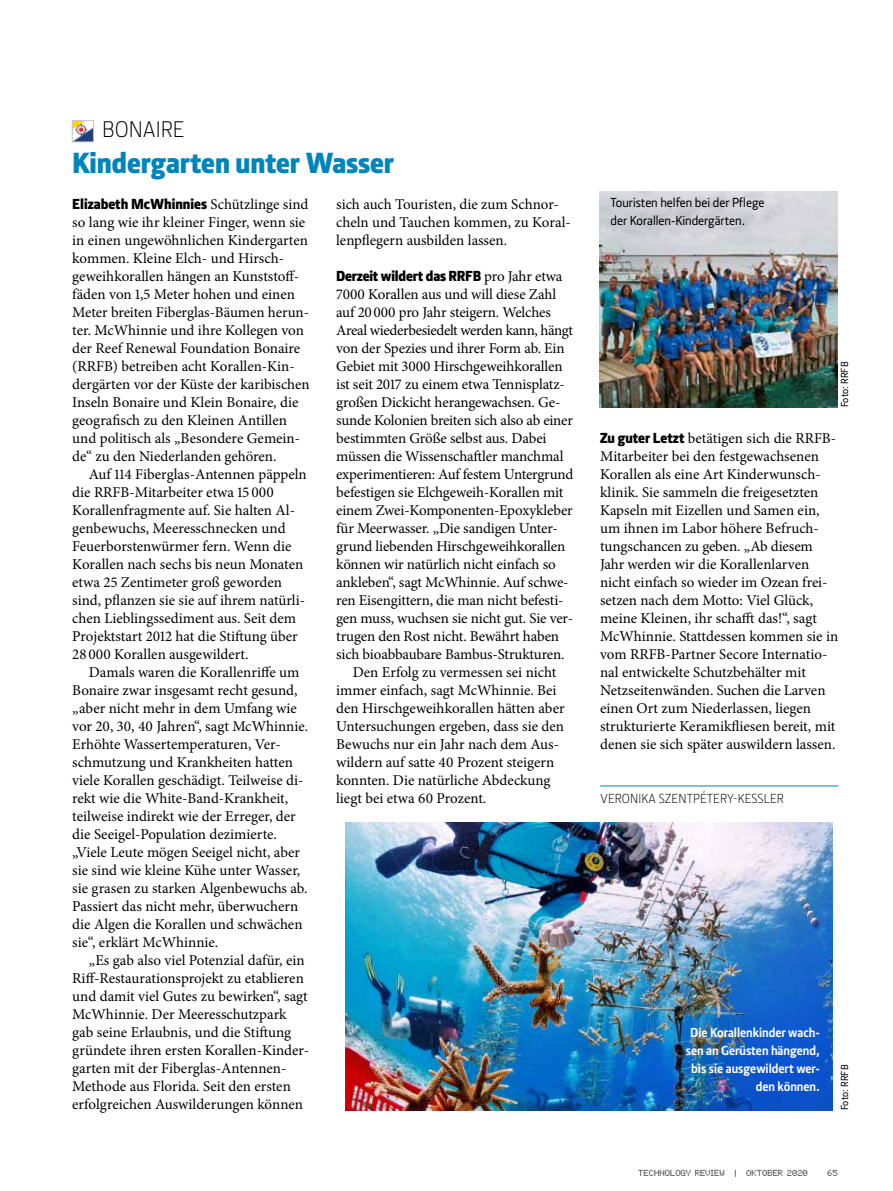
<style>
.page{position:relative;width:893px;height:1191px;background:#fff}
.page>*{position:absolute;margin:0;border:0;box-sizing:border-box;transform-origin:0 0}
.t1{font:900 30px "Section";color:#0085ba}
.t2{font:300 23.25px "Section";color:#000}
.t3{font:15px/18px "Minion Pro";letter-spacing:-.005em;color:#000}
.t4{font:900 15px "Section";color:#000}
.t5{font:15px "Minion Pro";letter-spacing:-.025em;color:#000}
.t6{font:700 13.5px/18px "Section";color:#fff;text-align:right}
.t7{font:500 13.5px/18px "Section";color:#000}
.t8{font:300 13.5px "Section";letter-spacing:.005em;color:#000}
.t9{font:500 10.5px "Section";letter-spacing:.01em;color:#000}
.t10{font:9px "Dot Matrix OT Two";color:#000}
.s1{font-family:"Minion Pro";font-weight:400}
.s2{font-family:"Section";font-weight:900}
</style>
<div class="page">
<hr style="left:600px;top:785px;width:238px;height:1px;background:#0085ba">
<img style="left:74px;top:122px;width:18px;height:18px">
<div style="left:72px;top:120px;width:22px;height:22px;border:1px solid #c5c6c6"></div>
<img style="left:346px;top:822px;width:487px;height:288px">
<img style="left:600px;top:191px;width:238px;height:216px">
<h2 class="t2" style="left:102px;top:115px;width:84px">BONAIRE</h2>
<h1 class="t1" style="left:72px;top:144px;width:323px">Kindergarten unter Wasser</h1>
<p class="t4" style="left:72px;top:194px;width:238px">Elizabeth McWhinnies <span class="s1">Schützlinge sind</span></p>
<p class="t3" style="left:72px;top:213px;width:239px">so lang wie ihr kleiner Finger, wenn sie in einen ungewöhnlichen Kindergarten kommen. Kleine Elch- und Hirsch&shy;geweihkorallen hängen an Kunststoff&shy;fäden von 1,5 Meter hohen und einen Meter breiten Fiberglas-Bäumen herun&shy;ter. McWhinnie und ihre Kollegen von der Reef Renewal Foundation Bonaire (RRFB) betreiben acht Korallen-Kin&shy;dergärten vor der Küste der karibischen Inseln Bonaire und Klein Bonaire, die geografisch zu den Kleinen Antillen und politisch als „Besondere Gemein&shy;de“ zu den Niederlanden gehören.</p>
<p class="t3" style="left:72px;top:465px;width:236px;text-indent:17px">Auf 114 Fiberglas-Antennen päppeln die RRFB-Mitarbeiter etwa 15 000<br>Korallenfragmente auf. Sie halten Al&shy;genbewuchs, Meeresschnecken und Feuerborstenwürmer fern. Wenn die Korallen nach sechs bis neun Monaten etwa 25 Zentimeter groß geworden sind, pflanzen sie sie auf ihrem natürli&shy;chen Lieblingssediment aus. Seit dem Projektstart 2012 hat die Stiftung über 28 000 Korallen ausgewildert.</p>
<p class="t3" style="left:72px;top:663px;width:237px;text-indent:17px">Damals waren die Korallenriffe um Bonaire zwar insgesamt recht gesund, „aber nicht mehr in dem Umfang wie vor 20, 30, 40 Jahren“, sagt McWhinnie.<br>Erhöhte Wassertemperaturen, Ver&shy;schmutzung und Krankheiten hatten viele Korallen geschädigt. Teilweise di&shy;rekt wie die White-Band-Krankheit, teilweise indirekt wie der Erreger, der die Seeigel-Population dezimierte. „Viele Leute mögen Seeigel nicht, aber sie sind wie kleine Kühe unter Wasser, sie grasen zu starken Algenbewuchs ab.<br>Passiert das nicht mehr, überwuchern die Algen die Korallen und schwächen sie“, erklärt McWhinnie.</p>
<p class="t3" style="left:72px;top:951px;width:238px;text-indent:17px">„Es gab also viel Potenzial dafür, ein Riff-Restaurationsprojekt zu etablieren und damit viel Gutes zu bewirken“, sagt McWhinnie. Der Meeresschutzpark gab seine Erlaubnis, und die Stiftung gründete ihren ersten Korallen-Kinder&shy;garten mit der Fiberglas-Antennen-Methode aus Florida. Seit den ersten erfolgreichen Auswilderungen können</p>
<p class="t3" style="left:336px;top:195px;width:236px">sich auch Touristen, die zum Schnor&shy;cheln und Tauchen kommen, zu Koral&shy;lenpflegern ausbilden lassen.</p>
<p class="t4" style="left:336px;top:266px;width:228px">Derzeit wildert das RRFB <span class="s1">pro Jahr etwa</span></p>
<p class="t3" style="left:336px;top:285px;width:222px">7000 Korallen aus und will diese Zahl</p>
<p class="t3" style="left:336px;top:303px;width:216px">auf 20000 pro Jahr steigern. Welches</p>
<p class="t5" style="left:336px;top:320px;width:238px">Areal wiederbesiedelt werden kann, hängt</p>
<p class="t3" style="left:336px;top:339px;width:230px">von der Spezies und ihrer Form ab. Ein</p>
<p class="t3" style="left:336px;top:357px;width:228px">Gebiet mit 3000 Hirschgeweihkorallen</p>
<p class="t3" style="left:336px;top:375px;width:230px">ist seit 2017 zu einem etwa Tennisplatz-</p>
<p class="t3" style="left:336px;top:393px;width:226px">großen Dickicht herangewachsen. Ge-</p>
<p class="t3" style="left:336px;top:411px;width:238px">sunde Kolonien breiten sich also ab einer</p>
<p class="t3" style="left:336px;top:429px;width:212px">bestimmten Größe selbst aus. Dabei</p>
<p class="t3" style="left:336px;top:447px;width:229px">müssen die Wissenschaftler manchmal</p>
<p class="t3" style="left:336px;top:465px;width:239px">experimentieren: Auf festem Untergrund</p>
<p class="t3" style="left:336px;top:483px;width:229px">befestigen sie Elchgeweih-Korallen mit</p>
<p class="t3" style="left:336px;top:501px;width:238px">einem Zwei-Komponenten-Epoxykleber</p>
<p class="t3" style="left:336px;top:519px;width:223px">für Meerwasser. „Die sandigen Unter-</p>
<p class="t3" style="left:336px;top:537px;width:231px">grund liebenden Hirschgeweihkorallen</p>
<p class="t3" style="left:336px;top:555px;width:221px">können wir natürlich nicht einfach so</p>
<p class="t3" style="left:336px;top:573px;width:234px">ankleben“, sagt McWhinnie. Auf schwe-</p>
<p class="t3" style="left:336px;top:591px;width:229px">ren Eisengittern, die man nicht befesti-</p>
<p class="t3" style="left:336px;top:609px;width:238px">gen muss, wuchsen sie nicht gut. Sie ver-</p>
<p class="t3" style="left:336px;top:627px;width:224px">trugen den Rost nicht. Bewährt haben</p>
<p class="t3" style="left:336px;top:645px;width:230px">sich bioabbaubare Bambus-Strukturen.</p>
<p class="t3" style="left:353px;top:663px;width:205px">Den Erfolg zu vermessen sei nicht</p>
<p class="t3" style="left:336px;top:681px;width:222px">immer einfach, sagt McWhinnie. Bei</p>
<p class="t3" style="left:336px;top:699px;width:230px">den Hirschgeweihkorallen hätten aber</p>
<p class="t3" style="left:336px;top:717px;width:229px">Untersuchungen ergeben, dass sie den</p>
<p class="t3" style="left:336px;top:735px;width:224px">Bewuchs nur ein Jahr nach dem Aus-</p>
<p class="t3" style="left:336px;top:753px;width:220px">wildern auf satte 40 Prozent steigern</p>
<p class="t3" style="left:336px;top:771px;width:216px">konnten. Die natürliche Abdeckung</p>
<p class="t3" style="left:336px;top:789px;width:152px">liegt bei etwa 60 Prozent.</p>
<p class="t7" style="left:611px;top:194px;width:155px">Touristen helfen bei der Pflege der Korallen-Kindergärten.</p>
<p class="t9" style="left:838px;top:407px;width:47px;rotate:-90deg">Foto: RRFB</p>
<p class="t3" style="left:600px;top:429px;width:240px"><span class="s2">Zu guter Letzt</span> betätigen sich die RRFB-Mitarbeiter bei den festgewachsenen Korallen als eine Art Kinderwunsch&shy;klinik. Sie sammeln die freigesetzten Kapseln mit Eizellen und Samen ein, um ihnen im Labor höhere Befruch&shy;tungschancen zu geben. „Ab diesem Jahr werden wir die Korallenlarven nicht einfach so wieder im Ozean frei&shy;setzen nach dem Motto: Viel Glück, meine Kleinen, ihr schafft das!“, sagt McWhinnie. Stattdessen kommen sie in vom RRFB-Partner Secore Internatio&shy;nal entwickelte Schutzbehälter mit Netzseitenwänden. Suchen die Larven einen Ort zum Niederlassen, liegen strukturierte Keramikfliesen bereit, mit denen sie sich später auswildern lassen.</p>
<p class="t8" style="left:600px;top:790px;width:185px">VERONIKA SZENTPÉTERY-KESSLER</p>
<p class="t6" style="left:686px;top:1023px;width:136px">Die Korallenkinder wach&shy;sen an Gerüsten hängend, bis sie ausgewildert wer&shy;den können.</p>
<p class="t9" style="left:838px;top:1110px;width:47px;rotate:-90deg">Foto: RRFB</p>
<p class="t10" style="left:638px;top:1167px;width:171px">TECHNOLOGY REVIEW | OKTOBER 2020</p>
<p class="t10" style="left:827px;top:1167px;width:12px">65</p>
</div>
